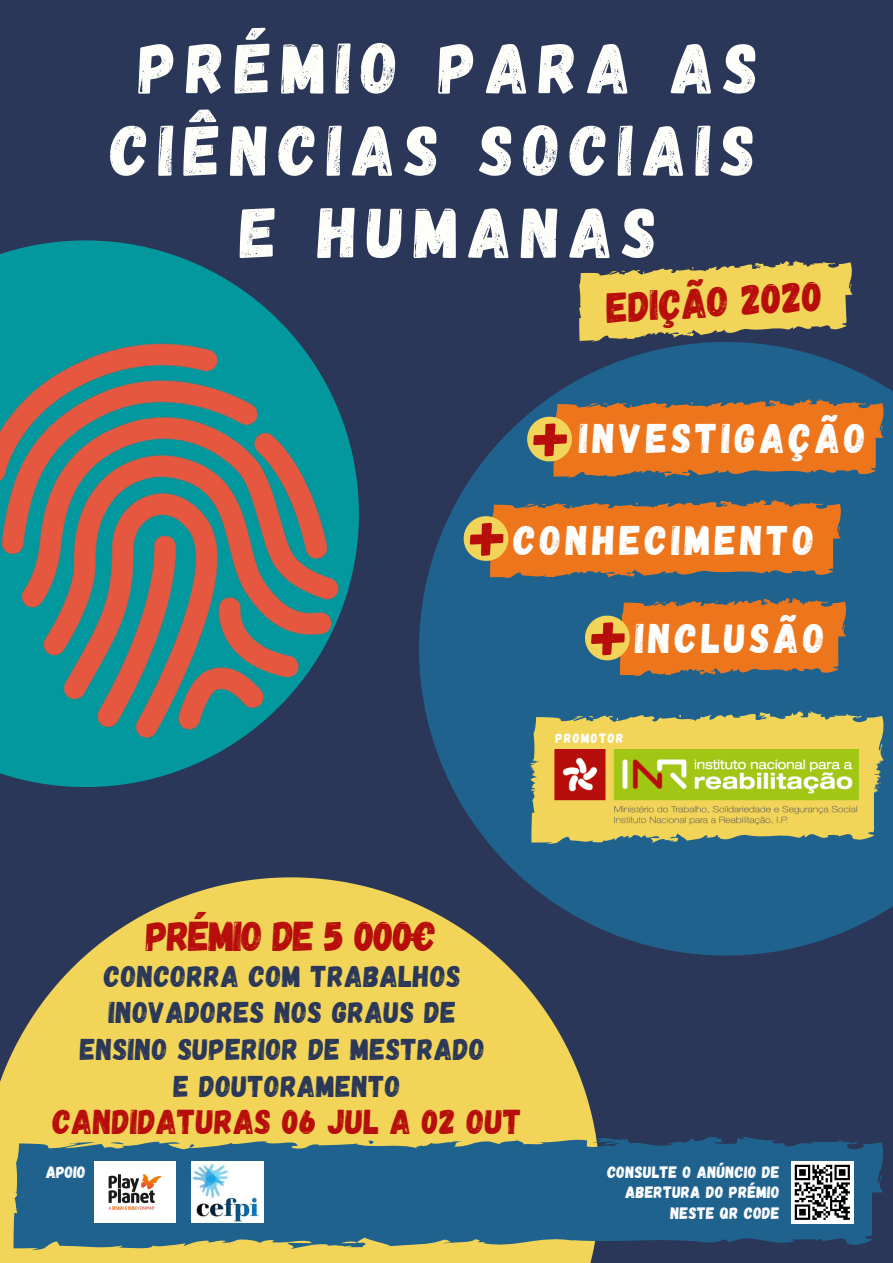
<style>
.page{position:relative;width:893px;height:1263px;background:#2a3758}
.page>*{position:absolute;margin:0;border:0;box-sizing:border-box;transform-origin:0 0}
.t1{font:79.5px "Gagalin";color:#b70e0c}
.t2{font:71.7px/82.2px "Gagalin";letter-spacing:.13em;color:#fdfdf9;text-align:center}
.t3{font:42.08px "Gagalin";color:#b70e0c}
.t4{font:41.62px "Gagalin";letter-spacing:-.03em;color:#b70e0c}
.t5{font:41.4px "Gagalin";letter-spacing:.1em;color:#fff}
.t6{font:34.5px "Gagalin";letter-spacing:.01em;color:#b70e0c}
.t7{font:30px/36.8px "Gagalin";letter-spacing:.02em;color:#2a3758;text-align:center}
.t8{font:16.5px/20.4px "Gagalin";letter-spacing:.02em;color:#fff;text-align:right}
.t9{font:13.5px "Gagalin";letter-spacing:.1em;color:#fff}
.s1{font-size:79.5px;color:#b70e0c}
</style>
<div class="page">
<svg style="left:0;top:240px;width:173px;height:15px;fill:#03989e"></svg>
<svg style="left:446px;top:342px;width:447px;height:613px;fill:#1f628e"></svg>
<svg style="left:0;top:877px;width:600px;height:386px;fill:#f2d558"></svg>
<svg style="left:11px;top:1135px;width:872px;height:115px;background:#376c84"></svg>
<svg style="left:578px;top:260px;width:275px;height:82px"></svg>
<svg style="left:464px;top:499px;width:379px;height:79px;background:#c87734"></svg>
<svg style="left:529px;top:710px;width:357px;height:134px;background:#bcb765"></svg>
<img style="left:554px;top:749px;width:304px;height:76px">
<svg style="left:585px;top:597px;width:263px;height:79px;background:#c27838"></svg>
<svg style="left:527px;top:398px;width:358px;height:80px;background:#c67735"></svg>
<img style="left:191px;top:1161px;width:73px;height:62px">
<img style="left:0;top:255px;width:446px;height:532px">
<img style="left:791px;top:1161px;width:62px;height:62px">
<img style="left:95px;top:1161px;width:80px;height:62px">
<h2 class="t2" style="left:111px;top:23px;width:649px">PRÉMIO PARA AS<br>CIÊNCIAS SOCIAIS<br>E HUMANAS</h2>
<h3 class="t3" style="left:605px;top:280px;width:218px;rotate:-3deg">EDIÇÃO 2020</h3>
<h1 class="t1" style="left:529px;top:388px;width:43px">+</h1>
<h3 class="t5" style="left:579px;top:411px;width:288px">INVESTIGAÇÃO</h3>
<h3 class="t5" style="left:465px;top:513px;width:350px"><span class="s1">+</span>CONHECIMENTO</h3>
<h1 class="t1" style="left:587px;top:587px;width:43px">+</h1>
<h3 class="t5" style="left:635px;top:611px;width:191px">INCLUSÃO</h3>
<p class="t9" style="left:555px;top:729px;width:69px">PROMOTOR</p>
<h3 class="t4" style="left:146px;top:909px;width:291px">PRÉMIO DE 5 000€</h3>
<p class="t7" style="left:80px;top:956px;width:406px">CONCORRA COM TRABALHOS<br>INOVADORES NOS GRAUS DE<br>ENSINO SUPERIOR DE MESTRADO<br>E DOUTORAMENTO</p>
<p class="t6" style="left:53px;top:1099px;width:470px">CANDIDATURAS 06 JUL A 02 OUT</p>
<p class="t8" style="left:46px;top:1161px;width:41px">APOIO</p>
<p class="t8" style="left:607px;top:1161px;width:174px">CONSULTE O ANÚNCIO DE<br>ABERTURA DO PRÉMIO<br>NESTE QR CODE</p>
</div>
